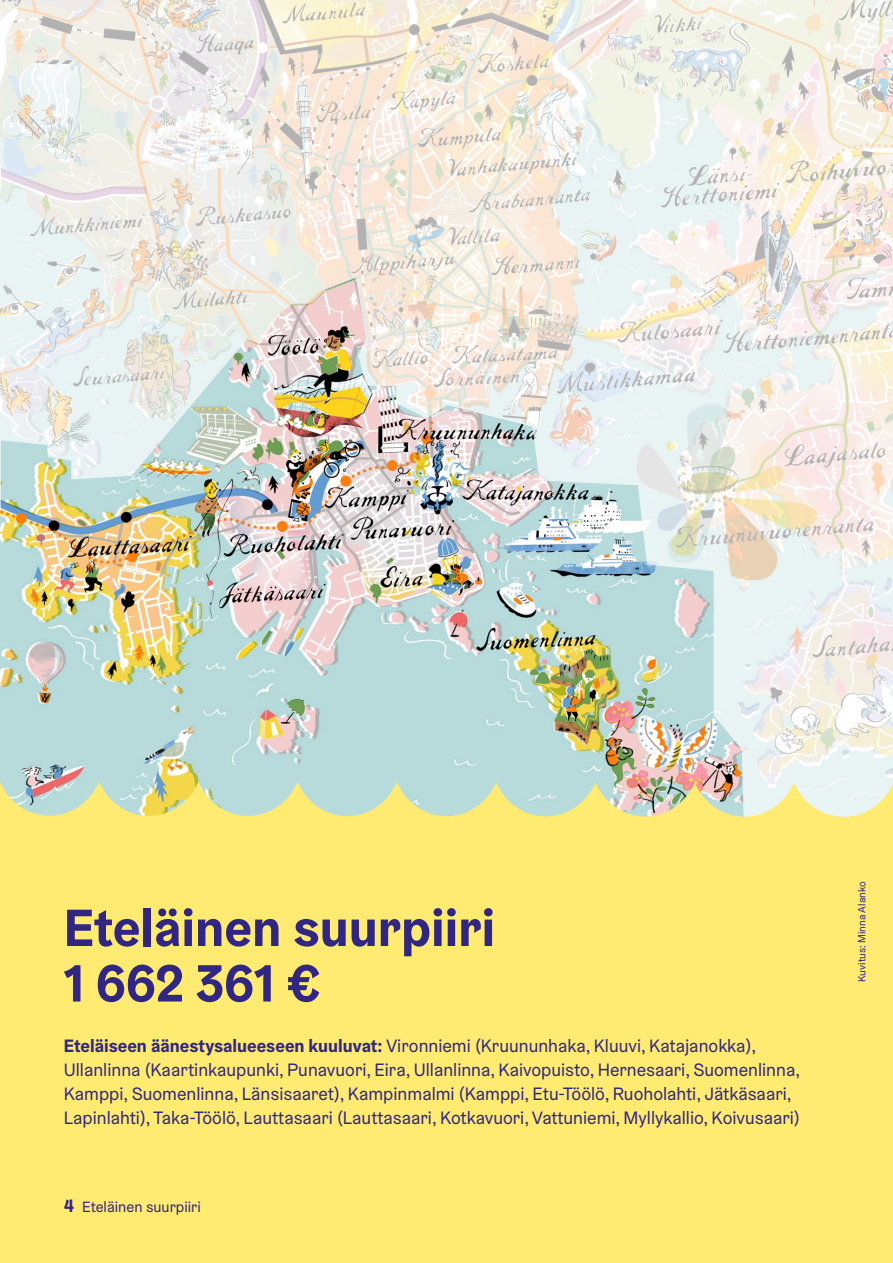
<style>
.page{position:relative;width:893px;height:1263px;background:#fff}
.page>*{position:absolute;margin:0;border:0;box-sizing:border-box;transform-origin:0 0}
.H2_otsikko_35_pt_2024{font:700 52.5px/55.5px "Helsinki Grotesk";color:#312783}
.P_kaupunginosat_2024{font:18px/24px "Helsinki Grotesk";color:#312783}
.t1{font:15px "Helsinki Grotesk";color:#312783}
.t2{font:10.5px "Helsinki Grotesk";color:#312783}
.s1{font-weight:700}
.s2{font-weight:700;font-size:18px}
</style>
<div class="page">
<img style="left:0;top:0;width:893px;height:781px">
<div style="left:0;top:781px;width:893px;height:482px;background:#ffeb72"></div>
<h2 class="H2_otsikko_35_pt_2024" style="left:64px;top:899px;width:433px">Eteläinen suurpiiri<br>1 662 361 €</h2>
<p class="P_kaupunginosat_2024" style="left:64px;top:1034px;width:738px"><span class="s1">Eteläiseen äänestysalueeseen kuuluvat:</span> Vironniemi (Kruununhaka, Kluuvi, Katajanokka), Ullanlinna (Kaartinkaupunki, Punavuori, Eira, Ullanlinna, Kaivopuisto, Hernesaari, Suomenlinna, Kamppi, Suomenlinna, Länsisaaret), Kampinmalmi (Kamppi, Etu-Töölö, Ruoholahti, Jätkäsaari, Lapinlahti), Taka-Töölö, Lauttasaari (Lauttasaari, Kotkavuori, Vattuniemi, Myllykallio, Koivusaari)</p>
<p class="t1" style="left:64px;top:1198px;width:139px"><span class="s2">4</span> Eteläinen suurpiiri</p>
<p class="t2" style="left:855px;top:982px;width:102px;rotate:-90deg">Kuvitus: Minna Alanko</p>
</div>
